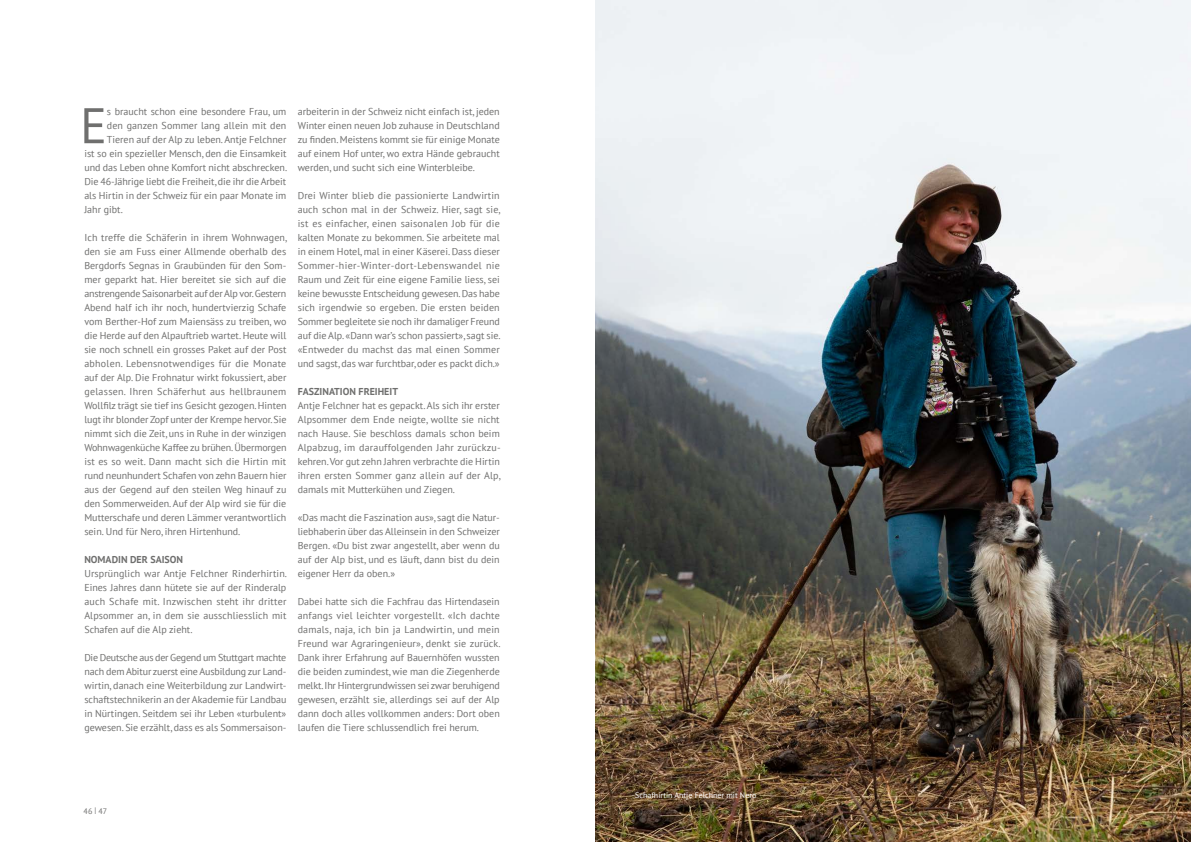
<style>
.page{position:relative;width:1191px;height:842px;background:#fff}
.page>*{position:absolute;margin:0;border:0;box-sizing:border-box;transform-origin:0 0}
.t1{font:50px "PT Sans";color:#6f6f6e}
.t2{font:10px/14px "PT Sans";color:#6f6f6e;text-align:justify}
.t3{font:700 10px "PT Sans";color:#6f6f6e}
.t4{font:8px "PT Sans";color:#fff}
.t5{font:8px "PT Sans";color:#6f6f6e}
</style>
<div class="page">
<img style="left:595px;top:0;width:596px;height:842px">
<h1 class="t1" style="left:80px;top:94px;width:28px">E</h1>
<p class="t2" style="left:107px;top:104px;width:181px">s braucht schon eine besondere Frau, um</p>
<p class="t2" style="left:107px;top:118px;width:181px">den ganzen Sommer lang allein mit den</p>
<p class="t2" style="left:107px;top:132px;width:181px">Tieren auf der Alp zu leben. Antje Felchner</p>
<p class="t2" style="left:84px;top:146px;width:203px">ist so ein spezieller Mensch, den die Einsamkeit</p>
<p class="t2" style="left:84px;top:160px;width:204px">und das Leben ohne Komfort nicht abschrecken.</p>
<p class="t2" style="left:84px;top:174px;width:203px">Die 46-Jährige liebt die Freiheit, die ihr die Arbeit</p>
<p class="t2" style="left:84px;top:188px;width:203px">als Hirtin in der Schweiz für ein paar Monate im</p>
<p class="t2" style="left:84px;top:202px;width:40px">Jahr gibt.</p>
<p class="t2" style="left:84px;top:230px;width:204px">Ich treffe die Schäferin in ihrem Wohnwagen, den sie am Fuss einer Allmende oberhalb des Bergdorfs Segnas in Graubünden für den Som&shy;mer geparkt hat. Hier bereitet sie sich auf die anstrengende Saisonarbeit auf der Alp vor. Gestern Abend half ich ihr noch, hundertvierzig Schafe vom Berther-Hof zum Maiensäss zu treiben, wo die Herde auf den Alpauftrieb wartet. Heute will sie noch schnell ein grosses Paket auf der Post abholen. Lebensnotwendiges für die Monate auf der Alp. Die Frohnatur wirkt fokussiert, aber gelassen. Ihren Schäferhut aus hellbraunem Wollfilz trägt sie tief ins Gesicht gezogen. Hinten lugt ihr blonder Zopf unter der Krempe hervor. Sie nimmt sich die Zeit, uns in Ruhe in der winzigen Wohnwagenküche Kaffee zu brühen. Übermorgen ist es so weit. Dann macht sich die Hirtin mit rund neunhundert Schafen von zehn Bauern hier aus der Gegend auf den steilen Weg hinauf zu den Sommerweiden. Auf der Alp wird sie für die Mutterschafe und deren Lämmer verantwortlich sein. Und für Nero, ihren Hirtenhund.</p>
<p class="t3" style="left:84px;top:553px;width:100px">NOMADIN DER SAISON</p>
<p class="t2" style="left:84px;top:566px;width:204px">Ursprünglich war Antje Felchner Rinderhirtin.<br>Eines Jahres dann hütete sie auf der Rinderalp auch Schafe mit. Inzwischen steht ihr dritter Alpsommer an, in dem sie ausschliesslich mit Schafen auf die Alp zieht.</p>
<p class="t2" style="left:84px;top:650px;width:204px">Die Deutsche aus der Gegend um Stuttgart machte nach dem Abitur zuerst eine Ausbildung zur Land&shy;wirtin, danach eine Weiterbildung zur Landwirt&shy;schaftstechnikerin an der Akademie für Landbau in Nürtingen. Seitdem sei ihr Leben «turbulent» gewesen. Sie erzählt, dass es als Sommersaison-</p>
<p class="t2" style="left:298px;top:104px;width:204px">arbeiterin in der Schweiz nicht einfach ist, jeden Winter einen neuen Job zuhause in Deutschland zu finden. Meistens kommt sie für einige Monate auf einem Hof unter, wo extra Hände gebraucht werden, und sucht sich eine Winterbleibe.</p>
<p class="t2" style="left:298px;top:188px;width:204px">Drei Winter blieb die passionierte Landwirtin auch schon mal in der Schweiz. Hier, sagt sie, ist es einfacher, einen saisonalen Job für die kalten Monate zu bekommen. Sie arbeitete mal in einem Hotel, mal in einer Käserei. Dass dieser Sommer-hier-Winter-dort-Lebenswandel nie Raum und Zeit für eine eigene Familie liess, sei keine bewusste Entscheidung gewesen. Das habe sich irgendwie so ergeben. Die ersten beiden Sommer begleitete sie noch ihr damaliger Freund auf die Alp. «Dann war’s schon passiert», sagt sie. «Entweder du machst das mal einen Sommer und sagst, das war furchtbar, oder es packt dich.»</p>
<p class="t3" style="left:298px;top:385px;width:102px">FASZINATION FREIHEIT</p>
<p class="t2" style="left:298px;top:398px;width:204px">Antje Felchner hat es gepackt. Als sich ihr erster Alpsommer dem Ende neigte, wollte sie nicht nach Hause. Sie beschloss damals schon beim Alpabzug, im darauffolgenden Jahr zurückzu&shy;kehren. Vor gut zehn Jahren verbrachte die Hirtin ihren ersten Sommer ganz allein auf der Alp, damals mit Mutterkühen und Ziegen.</p>
<p class="t2" style="left:298px;top:510px;width:204px">«Das macht die Faszination aus», sagt die Natur&shy;liebhaberin über das Alleinsein in den Schweizer Bergen. «Du bist zwar angestellt, aber wenn du auf der Alp bist, und es läuft, dann bist du dein eigener Herr da oben.»</p>
<p class="t2" style="left:298px;top:594px;width:204px">Dabei hatte sich die Fachfrau das Hirtendasein anfangs viel leichter vorgestellt. «Ich dachte damals, naja, ich bin ja Landwirtin, und mein Freund war Agraringenieur», denkt sie zurück.<br>Dank ihrer Erfahrung auf Bauernhöfen wussten die beiden zumindest, wie man die Ziegenherde melkt. Ihr Hintergrundwissen sei zwar beruhigend gewesen, erzählt sie, allerdings sei auf der Alp dann doch alles vollkommen anders: Dort oben laufen die Tiere schlussendlich frei herum.</p>
<p class="t5" style="left:84px;top:806px;width:25px">46 | 47</p>
<p class="t4" style="left:635px;top:790px;width:123px">Schafhirtin Antje Felchner mit Nero</p>
</div>
